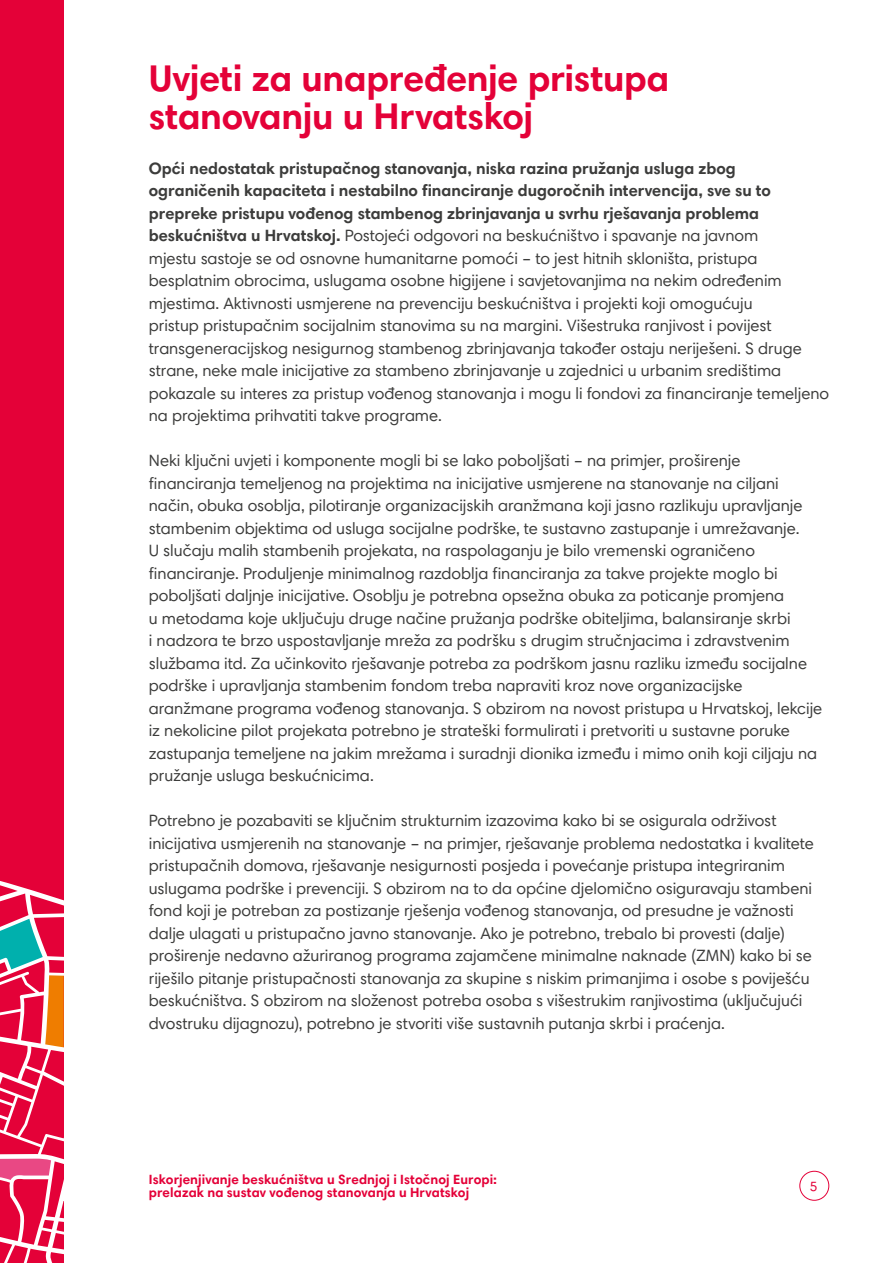
<style>
.page{position:relative;width:893px;height:1263px;background:#fff}
.page>*{position:absolute;margin:0;border:0;box-sizing:border-box;transform-origin:0 0}
.Sub-heading_1{font:700 37.5px/37.5px "Harmonia Sans Pro Cyr";letter-spacing:-.01em;color:#e40138}
.Body_text{font:16.5px/22.5px "Harmonia Sans Pro Cyr";color:#3c3c3b}
.t1{font:700 13.5px/13.5px "Harmonia Sans Pro Cyr";letter-spacing:.01em;color:#e40138}
.t2{font:13.5px "Harmonia Sans Pro Cyr";color:#e40138}
.s1{font-weight:700}
</style>
<div class="page">
<div style="left:799px;top:1171px;width:30px;height:30px;border:1px solid #e40138;border-radius:50%"></div>
<div style="left:0;top:0;width:64px;height:1263px;background:#e40138"></div>
<svg style="left:0;top:881px;width:64px;height:382px"></svg>
<p class="Sub-heading_1" style="left:149px;top:59px;width:522px">Uvjeti za unapređenje pristupa stanovanju u Hrvatskoj</p>
<p class="Body_text" style="left:149px;top:157px;width:682px"><span class="s1">Opći nedostatak pristupačnog stanovanja, niska razina pružanja usluga zbog ograničenih kapaciteta i nestabilno financiranje dugoročnih intervencija, sve su to prepreke pristupu vođenog stambenog zbrinjavanja u svrhu rješavanja problema beskućništva u Hrvatskoj.</span> Postojeći odgovori na beskućništvo i spavanje na javnom<br>mjestu sastoje se od osnovne humanitarne pomoći – to jest hitnih skloništa, pristupa besplatnim obrocima, uslugama osobne higijene i savjetovanjima na nekim određenim mjestima. Aktivnosti usmjerene na prevenciju beskućništva i projekti koji omogućuju<br>pristup pristupačnim socijalnim stanovima su na margini. Višestruka ranjivost i povijest transgeneracijskog nesigurnog stambenog zbrinjavanja također ostaju neriješeni. S druge strane, neke male inicijative za stambeno zbrinjavanje u zajednici u urbanim središtima pokazale su interes za pristup vođenog stanovanja i mogu li fondovi za financiranje temeljeno na projektima prihvatiti takve programe.</p>
<p class="Body_text" style="left:149px;top:449px;width:675px">Neki ključni uvjeti i komponente mogli bi se lako poboljšati – na primjer, proširenje financiranja temeljenog na projektima na inicijative usmjerene na stanovanje na ciljani način, obuka osoblja, pilotiranje organizacijskih aranžmana koji jasno razlikuju upravljanje stambenim objektima od usluga socijalne podrške, te sustavno zastupanje i umrežavanje.<br>U slučaju malih stambenih projekata, na raspolaganju je bilo vremenski ograničeno financiranje. Produljenje minimalnog razdoblja financiranja za takve projekte moglo bi poboljšati daljnje inicijative. Osoblju je potrebna opsežna obuka za poticanje promjena<br>u metodama koje uključuju druge načine pružanja podrške obiteljima, balansiranje skrbi<br>i nadzora te brzo uspostavljanje mreža za podršku s drugim stručnjacima i zdravstvenim službama itd. Za učinkovito rješavanje potreba za podrškom jasnu razliku između socijalne podrške i upravljanja stambenim fondom treba napraviti kroz nove organizacijske aranžmane programa vođenog stanovanja. S obzirom na novost pristupa u Hrvatskoj, lekcije iz nekolicine pilot projekata potrebno je strateški formulirati i pretvoriti u sustavne poruke zastupanja temeljene na jakim mrežama i suradnji dionika između i mimo onih koji ciljaju na pružanje usluga beskućnicima.</p>
<p class="Body_text" style="left:149px;top:809px;width:666px">Potrebno je pozabaviti se ključnim strukturnim izazovima kako bi se osigurala održivost inicijativa usmjerenih na stanovanje – na primjer, rješavanje problema nedostatka i kvalitete pristupačnih domova, rješavanje nesigurnosti posjeda i povećanje pristupa integriranim uslugama podrške i prevenciji. S obzirom na to da općine djelomično osiguravaju stambeni fond koji je potreban za postizanje rješenja vođenog stanovanja, od presudne je važnosti dalje ulagati u pristupačno javno stanovanje. Ako je potrebno, trebalo bi provesti (dalje) proširenje nedavno ažuriranog programa zajamčene minimalne naknade (ZMN) kako bi se riješilo pitanje pristupačnosti stanovanja za skupine s niskim primanjima i osobe s poviješću beskućništva. S obzirom na složenost potreba osoba s višestrukim ranjivostima (uključujući dvostruku dijagnozu), potrebno je stvoriti više sustavnih putanja skrbi i praćenja.</p>
<p class="t1" style="left:149px;top:1172px;width:350px">Iskorjenjivanje beskućništva u Srednjoj i Istočnoj Europi: prelazak na sustav vođenog stanovanja u Hrvatskoj</p>
<p class="t2" style="left:810px;top:1178px;width:9px">5</p>
</div>
